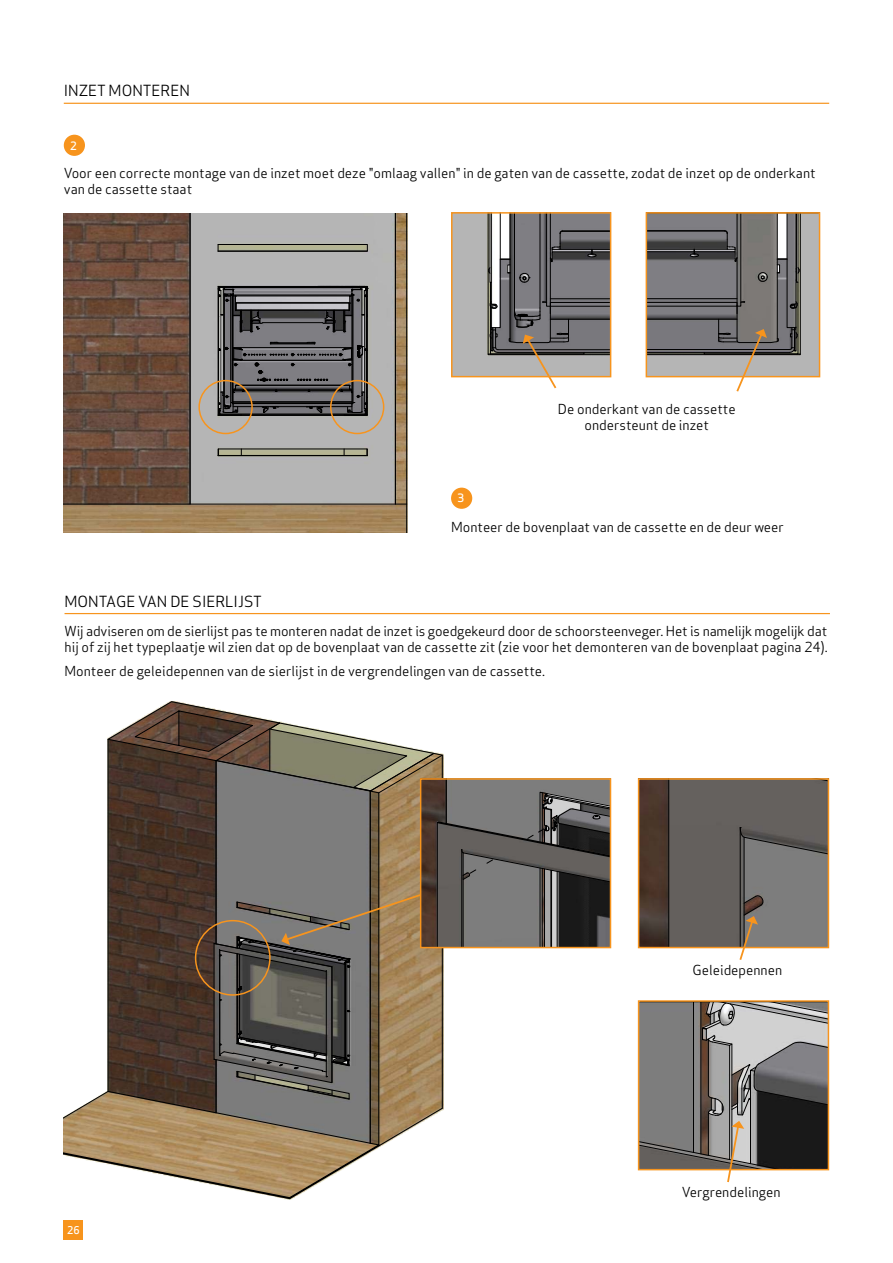
<style>
.page{position:relative;width:893px;height:1263px;background:#fff}
.page>*{position:absolute;margin:0;border:0;box-sizing:border-box;transform-origin:0 0}
.t1{font:15px "Apex Sans";color:#000}
.t2{font:13.5px/16.2px "Apex Sans";color:#000}
.t3{font:500 11.25px "Apex Sans";color:#fff}
.t4{font:500 10.5px "Apex Sans";color:#fff}
.t5{font:9.75px "Arial";letter-spacing:.005em;color:#000}
</style>
<div class="page">
<div style="left:64px;top:135px;width:21px;height:21px;background:#f7941d;border-radius:50%"></div>
<svg style="left:64px;top:213px;width:344px;height:319px;background:#877a70"></svg>
<div style="left:330px;top:380px;width:54px;height:54px;border:2px solid #f7941d;border-radius:50%"></div>
<div style="left:198px;top:380px;width:55px;height:54px;border:2px solid #f7941d;border-radius:50%"></div>
<svg style="left:452px;top:213px;width:159px;height:176px;background:#8f8c8b"></svg>
<svg style="left:646px;top:213px;width:173px;height:179px;background:#8a8785"></svg>
<img style="left:670px;top:781px;width:156px;height:164px">
<hr style="left:829px;top:779px;width:1px;height:66px;background:#000">
<hr style="left:744px;top:837px;width:1px;height:110px;background:#000">
<hr style="left:740px;top:828px;width:1px;height:119px;background:#000">
<svg style="left:739px;top:827px;width:91px;height:28px;background:#62605e"></svg>
<svg style="left:641px;top:781px;width:29px;height:164px;background:#47352c"></svg>
<svg style="left:740px;top:779px;width:90px;height:3px"></svg>
<hr style="left:829px;top:854px;width:1px;height:93px;background:#000">
<div style="left:638px;top:778px;width:191px;height:170px;border:2px solid #f7941d"></div>
<svg style="left:738px;top:895px;width:26px;height:65px"></svg>
<svg style="left:639px;top:1001px;width:191px;height:182px;background:#83807c"></svg>
<svg style="left:155px;top:701px;width:66px;height:9px"></svg>
<svg style="left:64px;top:710px;width:546px;height:490px"></svg>
<div style="left:420px;top:778px;width:191px;height:170px;border:2px solid #f7941d"></div>
<div style="left:451px;top:488px;width:21px;height:21px;background:#f7941d;border-radius:50%"></div>
<div style="left:64px;top:1220px;width:19px;height:20px;background:#f7941d"></div>
<hr style="left:64px;top:103px;width:765px;height:1px;background:#f7941d">
<hr style="left:65px;top:613px;width:765px;height:1px;background:#f7941d">
<p class="t1" style="left:64px;top:79px;width:128px">INZET MONTEREN</p>
<p class="t3" style="left:70px;top:135px;width:8px">2</p>
<p class="t2" style="left:64px;top:163px;width:753px">Voor een correcte montage van de inzet moet deze "omlaag vallen" in de gaten van de cassette, zodat de inzet op de onderkant van de cassette staat</p>
<p class="t3" style="left:457px;top:488px;width:8px">3</p>
<p class="t2" style="left:558px;top:400px;width:179px;text-align:center">De onderkant van de cassette ondersteunt de inzet</p>
<p class="t5" style="left:590px;top:418px;width:122px">Korrekt monteret ovn i svøb</p>
<p class="t2" style="left:451px;top:518px;width:334px">Monteer de bovenplaat van de cassette en de deur weer</p>
<p class="t1" style="left:65px;top:589px;width:199px">MONTAGE VAN DE SIERLIJST</p>
<p class="t2" style="left:65px;top:621px;width:765px">Wij adviseren om de sierlijst pas te monteren nadat de inzet is goedgekeurd door de schoorsteenveger. Het is namelijk mogelijk dat hij of zij het typeplaatje wil zien dat op de bovenplaat van de cassette zit (zie voor het demonteren van de bovenplaat pagina 24).</p>
<p class="t2" style="left:65px;top:662px;width:482px">Monteer de geleidepennen van de sierlijst in de vergrendelingen van de cassette.</p>
<p class="t2" style="left:692px;top:960px;width:91px">Geleidepennen</p>
<p class="t4" style="left:67px;top:1221px;width:14px">26</p>
<p class="t2" style="left:682px;top:1183px;width:100px">Vergrendelingen</p>
</div>
